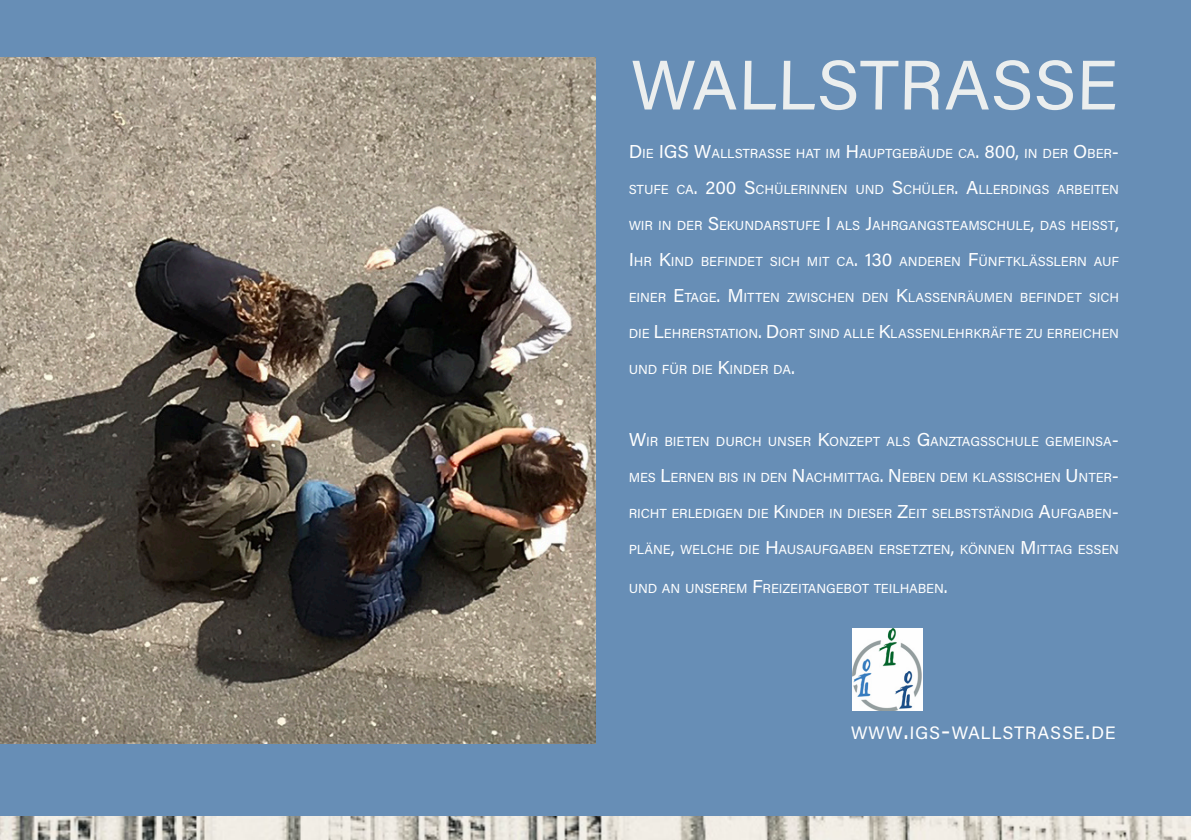
<style>
.page{position:relative;width:1191px;height:840px;background:#fff}
.page>*{position:absolute;margin:0;border:0;box-sizing:border-box;transform-origin:0 0}
.t1{font:70px "Acumin Variable Concept";color:#ebeeee}
.t2{font:18.6px "Acumin Variable Concept";color:#fff}
.t3{font:18px "Acumin Variable Concept";color:#fff}
.t4{font:13px "Acumin Variable Concept";letter-spacing:.01em;color:#fff}
.s1{font-size:13px}
.s2{font-size:18.6px}
.s3{font-size:25.6px}
</style>
<div class="page">
<div style="left:595px;top:0;width:596px;height:816px;background:#678eb6"></div>
<img style="left:0;top:57px;width:595px;height:687px">
<img style="left:853px;top:628px;width:69px;height:82px">
<div style="left:0;top:0;width:605px;height:57px;background:#678eb6"></div>
<div style="left:0;top:744px;width:605px;height:95px;background:#678eb6"></div>
<img style="left:0;top:816px;width:1191px;height:23px">
<p class="t1" style="left:630px;top:37px;width:490px">WALLSTRASSE</p>
<p class="t2" style="left:628px;top:139px;width:41px">D<span class="s1">IE</span> IGS</p>
<p class="t4" style="left:694px;top:144px;width:427px"><span class="s2">W</span>ALLSTRASSE HAT IM <span class="s2">H</span>AUPTGEBÄUDE CA<span class="s2">. 800,</span> IN DER <span class="s2">O</span>BER<span class="s2">-</span></p>
<p class="t4" style="left:628px;top:180px;width:492px">STUFE CA<span class="s2">. 200 S</span>CHÜLERINNEN UND <span class="s2">S</span>CHÜLER<span class="s2">. A</span>LLERDINGS ARBEITEN</p>
<p class="t4" style="left:628px;top:216px;width:492px">WIR IN DER <span class="s2">S</span>EKUNDARSTUFE <span class="s2">I</span> ALS <span class="s2">J</span>AHRGANGSTEAMSCHULE<span class="s2">,</span> DAS HEISST<span class="s2">,</span></p>
<p class="t4" style="left:628px;top:252px;width:492px"><span class="s2">I</span> HR <span class="s2">K</span>IND BEFINDET SICH MIT CA<span class="s2">. 130</span> ANDEREN <span class="s2">F</span>ÜNFTKLÄSSLERN AUF</p>
<p class="t4" style="left:628px;top:288px;width:492px">EINER <span class="s2">E</span>TAGE<span class="s2">. M</span> ITTEN ZWISCHEN DEN <span class="s2">K</span>LASSENRÄUMEN BEFINDET SICH</p>
<p class="t4" style="left:628px;top:324px;width:492px">DIE <span class="s2">L</span>EHRERSTATION<span class="s2">. D</span>ORT SIND ALLE <span class="s2">K</span>LASSENLEHRKRÄFTE ZU ERREICHEN</p>
<p class="t4" style="left:628px;top:360px;width:168px">UND FÜR DIE <span class="s2">K</span>INDER DA<span class="s2">.</span></p>
<p class="t4" style="left:628px;top:432px;width:492px"><span class="s2">W</span>IR BIETEN DURCH UNSER <span class="s2">K</span>ONZEPT ALS <span class="s2">G</span>ANZTAGSSCHULE GEMEINSA<span class="s2">-</span></p>
<p class="t4" style="left:628px;top:468px;width:492px">MES <span class="s2">L</span>ERNEN BIS IN DEN <span class="s2">N</span>ACHMITTAG<span class="s2">. N</span> EBEN DEM KLASSISCHEN <span class="s2">U</span> NTER<span class="s2">-</span></p>
<p class="t4" style="left:628px;top:504px;width:492px">RICHT ERLEDIGEN DIE <span class="s2">K</span>INDER IN DIESER <span class="s2">Z</span>EIT SELBSTSTÄNDIG <span class="s2">A</span>UFGABEN<span class="s2">-</span></p>
<p class="t4" style="left:628px;top:540px;width:492px">PLÄNE<span class="s2">,</span> WELCHE DIE <span class="s2">H</span>AUSAUFGABEN ERSETZTEN<span class="s2">,</span> KÖNNEN <span class="s2">M</span> ITTAG ESSEN</p>
<p class="t4" style="left:628px;top:579px;width:321px">UND AN UNSEREM <span class="s2">F</span>REIZEITANGEBOT TEILHABEN<span class="s2">.</span></p>
<p class="t3" style="left:850px;top:719px;width:267px">WWW<span class="s3">.</span>IGS<span class="s3">-</span>WALLSTRASSE<span class="s3">.</span>DE</p>
</div>
